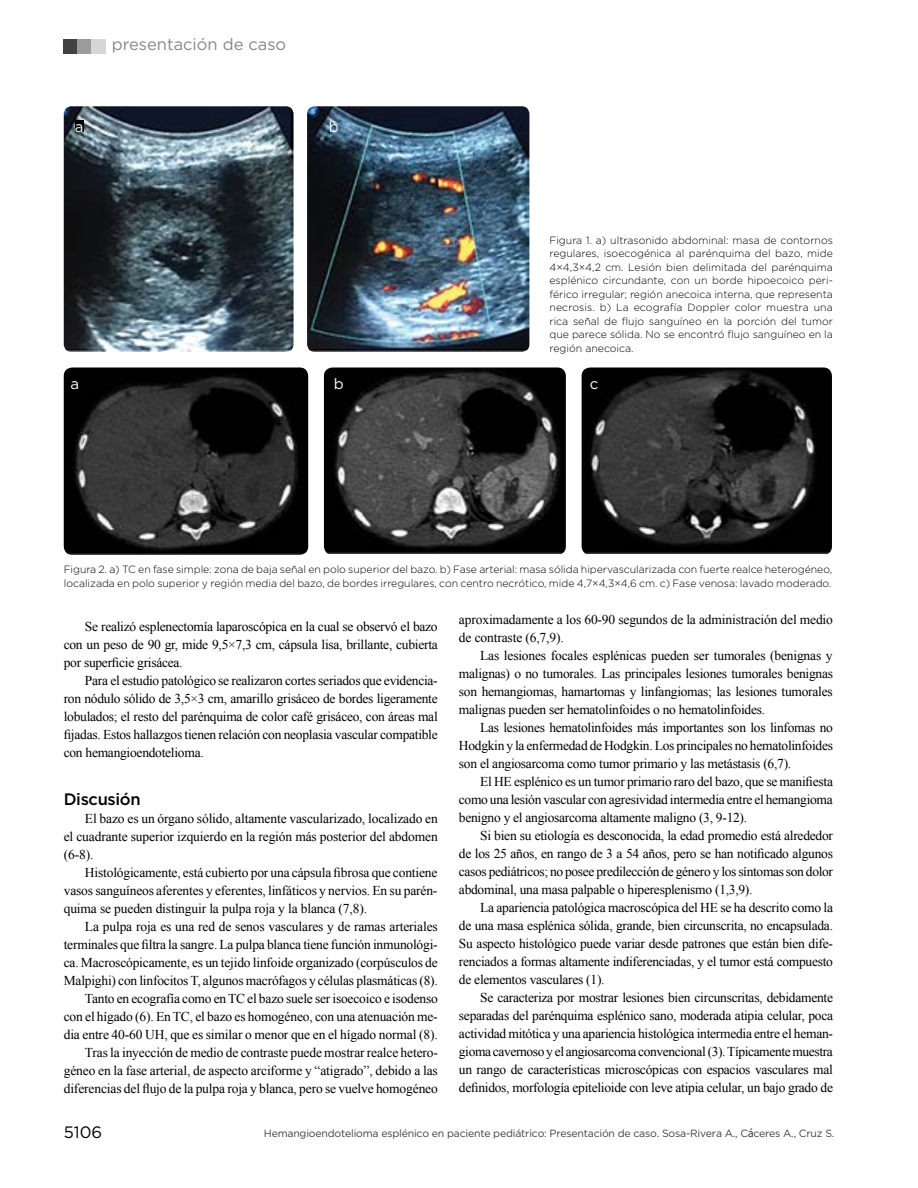
<style>
.page{position:relative;width:918px;height:1188px;background:#fff}
.page>*{position:absolute;margin:0;border:0;box-sizing:border-box;transform-origin:0 0}
.t1{font:16.5px "Gotham";color:#868787}
.t2{font:500 16.5px "Gotham";letter-spacing:-.02em;color:#000}
.t3{font:16.5px "Gotham";color:#000}
.t4{font:15px "Gotham";color:#fff}
.t5{font:13.5px/18px "Times New Roman";letter-spacing:-.015em;color:#000;text-align:justify}
.t6{font:300 10.5px/13.5px "Gotham";letter-spacing:-.005em;color:#000;text-align:justify}
.t7{font:10.5px "Gotham";letter-spacing:-.02em;color:#414141}
.s1{font-family:"Tahoma"}
</style>
<div class="page">
<div style="left:64px;top:40px;width:14px;height:14px;background:#414141"></div>
<div style="left:78px;top:40px;width:14px;height:14px;background:#9b9b9c"></div>
<div style="left:92px;top:40px;width:14px;height:14px;background:#d6d6d7"></div>
<img style="left:64px;top:106px;width:230px;height:246px">
<img style="left:307px;top:106px;width:222px;height:246px">
<img style="left:64px;top:368px;width:244px;height:187px">
<img style="left:324px;top:368px;width:242px;height:186px">
<img style="left:582px;top:368px;width:250px;height:186px">
<div style="left:75px;top:120px;width:9px;height:12px;background:#000"></div>
<p class="t4" style="left:75px;top:117px;width:10px">a</p>
<p class="t1" style="left:112px;top:34px;width:176px">presentación de caso</p>
<p class="t4" style="left:71px;top:374px;width:10px">a</p>
<p class="t4" style="left:329px;top:117px;width:11px">b</p>
<p class="t6" style="left:549px;top:233px;width:285px">Figura 1. a) ultrasonido abdominal: masa de contornos regulares, isoecogénica al parénquima del bazo, mide 4×4,3×4,2 cm. Lesión bien delimitada del parénquima esplénico circundante, con un borde hipoecoico peri&shy;férico irregular; región anecoica interna, que representa necrosis. b) La ecografía Doppler color muestra una rica señal de flujo sanguíneo en la porción del tumor que parece sólida. No se encontró flujo sanguíneo en la región anecoica.</p>
<p class="t4" style="left:334px;top:374px;width:11px">b</p>
<p class="t4" style="left:590px;top:374px;width:10px">c</p>
<p class="t6" style="left:64px;top:562px;width:770px">Figura 2. a) TC en fase simple: zona de baja señal en polo superior del bazo. b) Fase arterial: masa sólida hipervascularizada con fuerte realce heterogéneo, localizada en polo superior y región media del bazo, de bordes irregulares, con centro necrótico, mide 4,7×4,3×4,6 cm. c) Fase venosa: lavado moderado.</p>
<p class="t5" style="left:64px;top:617px;width:376px;text-indent:21px">Se realizó esplenectomía laparoscópica en la cual se observó el bazo con un peso de 90 gr, mide 9,5×7,3 cm, cápsula lisa, brillante, cubierta por superficie grisácea.</p>
<p class="t5" style="left:64px;top:671px;width:376px;text-indent:21px">Para el estudio patológico se realizaron cortes seriados que evidencia&shy;ron nódulo sólido de 3,5×3 cm, amarillo grisáceo de bordes ligeramente lobulados; el resto del parénquima de color café grisáceo, con áreas mal fijadas. Estos hallazgos tienen relación con neoplasia vascular compatible con hemangioendotelioma.</p>
<p class="t2" style="left:64px;top:788px;width:78px">Discusión</p>
<p class="t5" style="left:64px;top:809px;width:376px;text-indent:21px">El bazo es un órgano sólido, altamente vascularizado, localizado en el cuadrante superior izquierdo en la región más posterior del abdomen (6-8).</p>
<p class="t5" style="left:64px;top:863px;width:375px;text-indent:21px">Histológicamente, está cubierto por una cápsula fibrosa que contiene vasos sanguíneos aferentes y eferentes, linfáticos y nervios. En su parén&shy;quima se pueden distinguir la pulpa roja y la blanca (7,8).</p>
<p class="t5" style="left:64px;top:917px;width:376px;text-align:right">La pulpa roja es una red de senos vasculares y de ramas arteriales terminales que filtra la sangre. La pulpa blanca tiene función inmunológi&shy;ca. Macroscópicamente, es un tejido linfoide organizado (corpúsculos de Malpighi) con linfocitos T, algunos macrófagos y células plasmáticas (8).<br>Tanto en ecografía como en TC el bazo suele ser isoecoico e isodenso con el hígado (6). En TC, el bazo es homogéneo, con una atenuación me&shy;dia entre 40-60 UH, que es similar o menor que en el hígado normal (8).<br>Tras la inyección de medio de contraste puede mostrar realce hetero&shy;géneo en la fase arterial, de aspecto arciforme y “atigrado”, debido a las diferencias del flujo de la pulpa roja y blanca, pero se vuelve homogéneo</p>
<p class="t5" style="left:459px;top:611px;width:376px">aproximadamente a los 60-90 segundos de la administración del medio de contraste (6,7,9).</p>
<p class="t5" style="left:459px;top:647px;width:376px;text-indent:21px">Las lesiones focales esplénicas pueden ser tumorales (benignas y malignas) o no tumorales. Las principales lesiones tumorales benignas son hemangiomas, hamartomas y linfangiomas; las lesiones tumorales malignas pueden ser hematolinfoides o no hematolinfoides.</p>
<p class="t5" style="left:459px;top:719px;width:376px;text-indent:21px">Las lesiones hematolinfoides más importantes son los linfomas no Hodgkin y la enfermedad de Hodgkin. Los principales no hematolinfoides son el angiosarcoma como tumor primario y las metástasis (6,7).</p>
<p class="t5" style="left:459px;top:773px;width:376px;text-indent:21px">El HE esplénico es un tumor primario raro del bazo, que se manifiesta como una lesión vascular con agresividad intermedia entre el hemangioma benigno y el angiosarcoma altamente maligno (3, 9-12).</p>
<p class="t5" style="left:459px;top:827px;width:376px;text-indent:21px">Si bien su etiología es desconocida, la edad promedio está alrededor de los 25 años, en rango de 3 a 54 años, pero se han notificado algunos casos pediátricos; no posee predilección de género y los síntomas son dolor abdominal, una masa palpable o hiperesplenismo (1,3,9).</p>
<p class="t5" style="left:459px;top:899px;width:376px;text-indent:21px">La apariencia patológica macroscópica del HE se ha descrito como la de una masa esplénica sólida, grande, bien circunscrita, no encapsulada.<br>Su aspecto histológico puede variar desde patrones que están bien dife&shy;renciados a formas altamente indiferenciadas, y el tumor está compuesto de elementos vasculares (1).</p>
<p class="t5" style="left:459px;top:989px;width:376px;text-indent:21px">Se caracteriza por mostrar lesiones bien circunscritas, debidamente separadas del parénquima esplénico sano, moderada atipia celular, poca actividad mitótica y una apariencia histológica intermedia entre el heman&shy;gioma cavernoso y el angiosarcoma convencional (3). Típicamente muestra un rango de características microscópicas con espacios vasculares mal definidos, morfología epitelioide con leve atipia celular, un bajo grado de</p>
<p class="t3" style="left:64px;top:1122px;width:40px">5106</p>
<p class="t7" style="left:264px;top:1126px;width:572px">Hemangioendotelioma esplénico en paciente pediátrico: Presentación de caso. Sosa-Rivera A., C<span class="s1">á</span>ceres A., Cruz S.</p>
</div>
